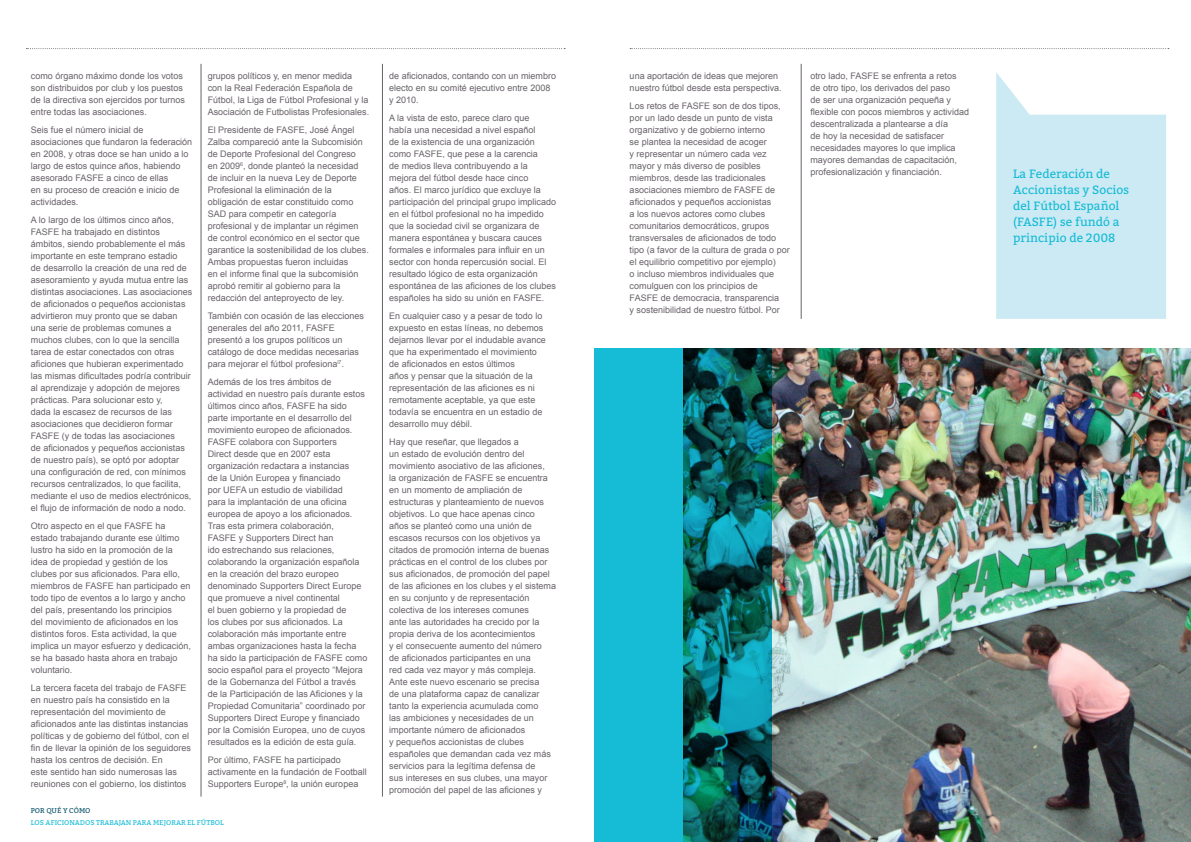
<style>
.page{position:relative;width:1191px;height:842px;background:#fff}
.page>*{position:absolute;margin:0;border:0;box-sizing:border-box;transform-origin:0 0}
.Subs_titles{font:12px/16px "Bitter";color:#16bbd6}
.Body_Copy{font:9px/12px "Arial";color:#686269}
.t1{font:7px "Bitter";color:#16bbd6}
.t2{font:7px "Bitter";color:#075068}
</style>
<div class="page">
<div style="left:594px;top:349px;width:178px;height:493px;background:#16bbd6"></div>
<img style="left:683px;top:349px;width:508px;height:493px">
<hr style="left:201px;top:64px;width:1px;height:733px;background:#686269">
<hr style="left:382px;top:64px;width:1px;height:733px;background:#686269">
<hr style="left:801px;top:64px;width:1px;height:255px;background:#686269">
<svg style="left:26px;top:48px;width:539px;height:1px"></svg>
<svg style="left:630px;top:48px;width:538px;height:1px"></svg>
<svg style="left:996px;top:72px;width:170px;height:247px;background:#d4edf4"></svg>
<p class="Body_Copy" style="left:31px;top:70px;width:156px">como órgano máximo donde los votos son distribuidos por club y los puestos de la directiva son ejercidos por turnos entre todas las asociaciones.</p>
<p class="Body_Copy" style="left:31px;top:124px;width:163px">Seis fue el número inicial de asociaciones que fundaron la federación en 2008, y otras doce se han unido a lo largo de estos quince años, habiendo asesorado FASFE a cinco de ellas<br>en su proceso de creación e inicio de actividades.</p>
<p class="Body_Copy" style="left:31px;top:214px;width:163px">A lo largo de los últimos cinco años, FASFE ha trabajado en distintos ámbitos, siendo probablemente el más importante en este temprano estadio<br>de desarrollo la creación de una red de asesoramiento y ayuda mutua entre las distintas asociaciones. Las asociaciones de aficionados o pequeños accionistas advirtieron muy pronto que se daban una serie de problemas comunes a muchos clubes, con lo que la sencilla tarea de estar conectados con otras aficiones que hubieran experimentado las mismas dificultades podría contribuir al aprendizaje y adopción de mejores prácticas. Para solucionar esto y,<br>dada la escasez de recursos de las asociaciones que decidieron formar FASFE (y de todas las asociaciones<br>de aficionados y pequeños accionistas de nuestro país), se optó por adoptar una configuración de red, con mínimos recursos centralizados, lo que facilita, mediante el uso de medios electrónicos, el flujo de información de nodo a nodo.</p>
<p class="Body_Copy" style="left:31px;top:520px;width:162px">Otro aspecto en el que FASFE ha estado trabajando durante ese último lustro ha sido en la promoción de la idea de propiedad y gestión de los clubes por sus aficionados. Para ello, miembros de FASFE han participado en todo tipo de eventos a lo largo y ancho del país, presentando los principios<br>del movimiento de aficionados en los distintos foros. Esta actividad, la que implica un mayor esfuerzo y dedicación, se ha basado hasta ahora en trabajo voluntario.</p>
<p class="Body_Copy" style="left:31px;top:682px;width:162px">La tercera faceta del trabajo de FASFE en nuestro país ha consistido en la representación del movimiento de aficionados ante las distintas instancias políticas y de gobierno del fútbol, con el fin de llevar la opinión de los seguidores hasta los centros de decisión. En<br>este sentido han sido numerosas las reuniones con el gobierno, los distintos</p>
<p class="Body_Copy" style="left:208px;top:70px;width:163px">grupos políticos y, en menor medida<br>con la Real Federación Española de Fútbol, la Liga de Fútbol Profesional y la Asociación de Futbolistas Profesionales.</p>
<p class="Body_Copy" style="left:208px;top:124px;width:163px">El Presidente de FASFE, José Ángel Zalba compareció ante la Subcomisión de Deporte Profesional del Congreso<br>en 2009<sup>6</sup>, donde planteó la necesidad de incluir en la nueva Ley de Deporte Profesional la eliminación de la obligación de estar constituido como SAD para competir en categoría profesional y de implantar un régimen de control económico en el sector que garantice la sostenibilidad de los clubes.<br>Ambas propuestas fueron incluidas<br>en el informe final que la subcomisión aprobó remitir al gobierno para la redacción del anteproyecto de ley.</p>
<p class="Body_Copy" style="left:208px;top:310px;width:158px">También con ocasión de las elecciones generales del año 2011, FASFE presentó a los grupos políticos un catálogo de doce medidas necesarias para mejorar el fútbol profesiona<sup>l7</sup>.</p>
<p class="Body_Copy" style="left:208px;top:376px;width:161px">Además de los tres ámbitos de actividad en nuestro país durante estos últimos cinco años, FASFE ha sido parte importante en el desarrollo del movimiento europeo de aficionados.<br>FASFE colabora con Supporters<br>Direct desde que en 2007 esta organización redactara a instancias<br>de la Unión Europea y financiado<br>por UEFA un estudio de viabilidad<br>para la implantación de una oficina europea de apoyo a los aficionados.<br>Tras esta primera colaboración,<br>FASFE y Supporters Direct han<br>ido estrechando sus relaciones, colaborando la organización española en la creación del brazo europeo denominado Supporters Direct Europe que promueve a nivel continental<br>el buen gobierno y la propiedad de<br>los clubes por sus aficionados. La colaboración más importante entre ambas organizaciones hasta la fecha ha sido la participación de FASFE como socio español para el proyecto “Mejora de la Gobernanza del Fútbol a través de la Participación de las Aficiones y la Propiedad Comunitaria” coordinado por Supporters Direct Europe y financiado por la Comisión Europea, uno de cuyos resultados es la edición de esta guía.</p>
<p class="Body_Copy" style="left:208px;top:754px;width:161px">Por último, FASFE ha participado activamente en la fundación de Football<br>Supporters Europe<sup>8</sup>, la unión europea</p>
<p class="t2" style="left:31px;top:806px;width:61px">POR QUÉ Y CÓMO</p>
<p class="t1" style="left:31px;top:818px;width:194px">LOS AFICIONADOS TRABAJAN PARA MEJORAR EL FÚTBOL</p>
<p class="Body_Copy" style="left:389px;top:70px;width:168px">de aficionados, contando con un miembro electo en su comité ejecutivo entre 2008 y 2010.</p>
<p class="Body_Copy" style="left:389px;top:112px;width:168px">A la vista de esto, parece claro que<br>había una necesidad a nivel español<br>de la existencia de una organización como FASFE, que pese a la carencia<br>de medios lleva contribuyendo a la mejora del fútbol desde hace cinco<br>años. El marco jurídico que excluye la participación del principal grupo implicado en el fútbol profesional no ha impedido que la sociedad civil se organizara de manera espontánea y buscara cauces formales e informales para influir en un sector con honda repercusión social. El resultado lógico de esta organización espontánea de las aficiones de los clubes españoles ha sido su unión en FASFE.</p>
<p class="Body_Copy" style="left:389px;top:310px;width:158px">En cualquier caso y a pesar de todo lo expuesto en estas líneas, no debemos dejarnos llevar por el indudable avance que ha experimentado el movimiento de aficionados en estos últimos<br>años y pensar que la situación de la representación de las aficiones es ni remotamente aceptable, ya que este todavía se encuentra en un estadio de desarrollo muy débil.</p>
<p class="Body_Copy" style="left:389px;top:436px;width:168px">Hay que reseñar, que llegados a<br>un estado de evolución dentro del movimiento asociativo de las aficiones,<br>la organización de FASFE se encuentra en un momento de ampliación de estructuras y planteamiento de nuevos objetivos. Lo que hace apenas cinco años se planteó como una unión de escasos recursos con los objetivos ya citados de promoción interna de buenas prácticas en el control de los clubes por sus aficionados, de promoción del papel de las aficiones en los clubes y el sistema en su conjunto y de representación colectiva de los intereses comunes<br>ante las autoridades ha crecido por la propia deriva de los acontecimientos<br>y el consecuente aumento del número<br>de aficionados participantes en una<br>red cada vez mayor y más compleja.<br>Ante este nuevo escenario se precisa<br>de una plataforma capaz de canalizar tanto la experiencia acumulada como<br>las ambiciones y necesidades de un importante número de aficionados<br>y pequeños accionistas de clubes españoles que demandan cada vez más servicios para la legítima defensa de<br>sus intereses en sus clubes, una mayor promoción del papel de las aficiones y</p>
<p class="Body_Copy" style="left:629px;top:70px;width:154px">una aportación de ideas que mejoren nuestro fútbol desde esta perspectiva.</p>
<p class="Body_Copy" style="left:629px;top:100px;width:162px">Los retos de FASFE son de dos tipos, por un lado desde un punto de vista organizativo y de gobierno interno<br>se plantea la necesidad de acoger<br>y representar un número cada vez mayor y más diverso de posibles miembros, desde las tradicionales asociaciones miembro de FASFE de aficionados y pequeños accionistas<br>a los nuevos actores como clubes comunitarios democráticos, grupos transversales de aficionados de todo tipo (a favor de la cultura de grada o por el equilibrio competitivo por ejemplo)<br>o incluso miembros individuales que comulguen con los principios de<br>FASFE de democracia, transparencia<br>y sostenibilidad de nuestro fútbol. Por</p>
<p class="Body_Copy" style="left:810px;top:70px;width:160px">otro lado, FASFE se enfrenta a retos<br>de otro tipo, los derivados del paso<br>de ser una organización pequeña y flexible con pocos miembros y actividad descentralizada a plantearse a día<br>de hoy la necesidad de satisfacer necesidades mayores lo que implica mayores demandas de capacitación, profesionalización y financiación.</p>
<p class="Subs_titles" style="left:1013px;top:165px;width:117px">La Federación de<br>Accionistas y Socios del Fútbol Español (FASFE) se fundó a principio de 2008</p>
</div>
